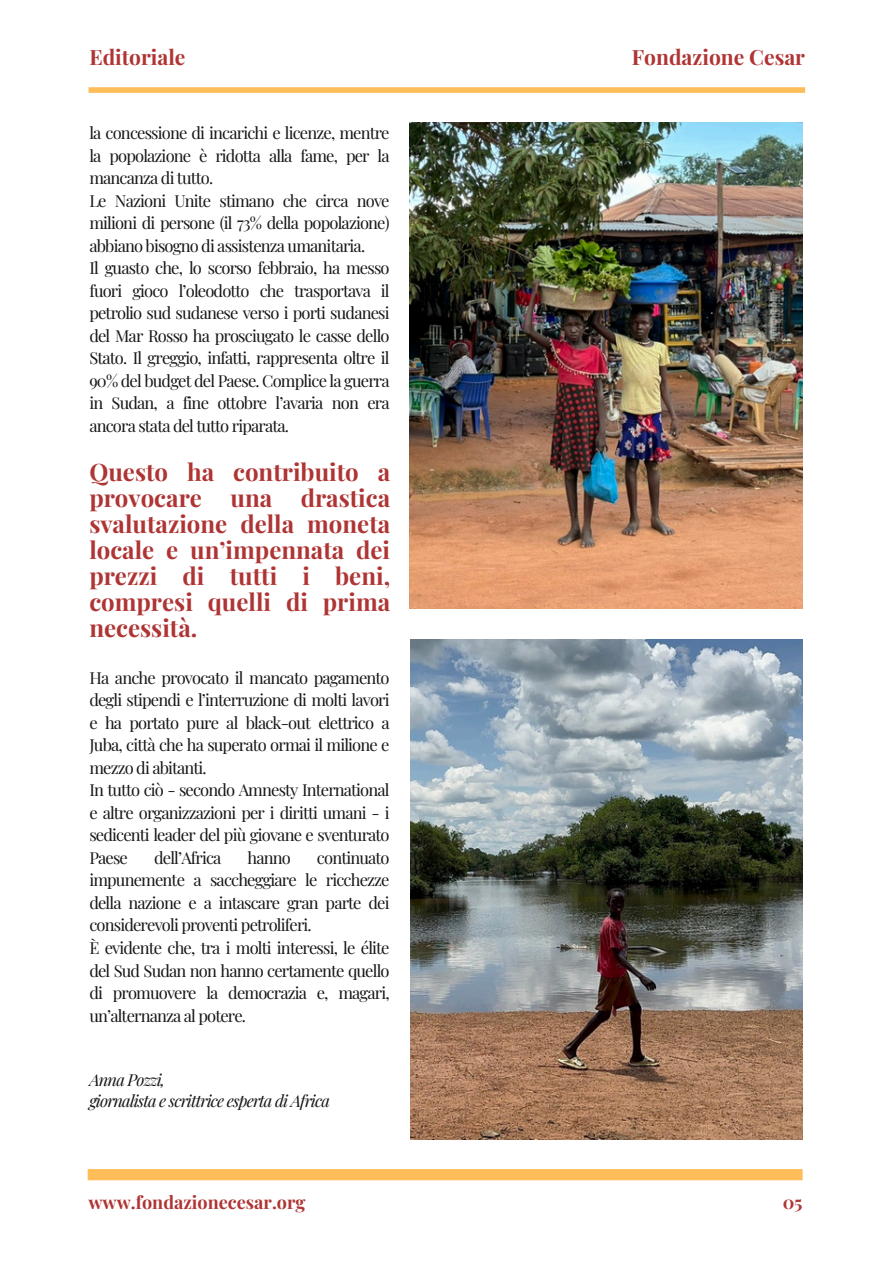
<style>
.page{position:relative;width:894px;height:1264px;background:#fff}
.page>*{position:absolute;margin:0;border:0;box-sizing:border-box;transform-origin:0 0}
.t1{font:700 24px/25.8px "Playfair Display";color:#af3434;text-align:justify}
.t2{font:700 21px "Playfair Display";color:#af3434}
.t3{font:700 18px "Playfair Display";color:#af3434}
.t4{font:16.5px/22.5px "Playfair Display";letter-spacing:-.05em;color:#171515;text-align:justify}
.t5{font:italic 16.5px "Playfair Display";letter-spacing:-.05em;color:#171515}
</style>
<div class="page">
<div style="left:88px;top:1168px;width:714px;height:12px;background:#ffbd59"></div>
<div style="left:88px;top:87px;width:716px;height:6px;background:#ffbd59"></div>
<img style="left:409px;top:123px;width:393px;height:485px">
<img style="left:410px;top:639px;width:392px;height:499px">
<p class="t2" style="left:89px;top:42px;width:98px">Editoriale</p>
<p class="t2" style="left:631px;top:42px;width:175px">Fondazione Cesar</p>
<h2 class="t4" style="left:89px;top:121px;width:302px">la concessione di incarichi e licenze, mentre la popolazione è ridotta alla fame, per la mancanza di tutto.</h2>
<h2 class="t4" style="left:89px;top:188px;width:302px">Le Nazioni Unite stimano che circa nove milioni di persone (il 73% della popolazione) abbiano bisogno di assistenza umanitaria.</h2>
<p class="t4" style="left:89px;top:256px;width:302px">Il guasto che, lo scorso febbraio, ha messo fuori gioco l’oleodotto che trasportava il petrolio sud sudanese verso i porti sudanesi del Mar Rosso ha prosciugato le casse dello Stato. Il greggio, infatti, rappresenta oltre il 90% del budget del Paese. Complice la guerra in Sudan, a fine ottobre l’avaria non era ancora stata del tutto riparata.</p>
<p class="t1" style="left:89px;top:458px;width:302px">Questo ha contribuito a provocare una drastica svalutazione della moneta locale e un’impennata dei prezzi di tutti i beni, compresi quelli di prima necessità.</p>
<p class="t4" style="left:89px;top:665px;width:302px">Ha anche provocato il mancato pagamento degli stipendi e l’interruzione di molti lavori e ha portato pure al black-out elettrico a Juba, città che ha superato ormai il milione e mezzo di abitanti.</p>
<p class="t4" style="left:89px;top:778px;width:302px">In tutto ciò - secondo Amnesty International e altre organizzazioni per i diritti umani - i sedicenti leader del più giovane e sventurato Paese</p>
<p class="t4" style="left:154px;top:845px;width:69px">dell’Africa</p>
<p class="t4" style="left:247px;top:845px;width:45px">hanno</p>
<p class="t4" style="left:89px;top:845px;width:302px;text-indent:227px">continuato impunemente a saccheggiare le ricchezze della nazione e a intascare gran parte dei considerevoli proventi petroliferi.</p>
<p class="t4" style="left:89px;top:935px;width:302px">È evidente che, tra i molti interessi, le élite del Sud Sudan non hanno certamente quello di promuovere la democrazia e, magari, un’alternanza al potere.</p>
<p class="t5" style="left:89px;top:1067px;width:77px">Anna Pozzi,</p>
<p class="t5" style="left:89px;top:1089px;width:242px">giornalista e scrittrice esperta di Africa</p>
<h1 class="t3" style="left:88px;top:1189px;width:218px">www.fondazionecesar.org</h1>
<h3 class="t3" style="left:782px;top:1189px;width:21px">05</h3>
</div>
